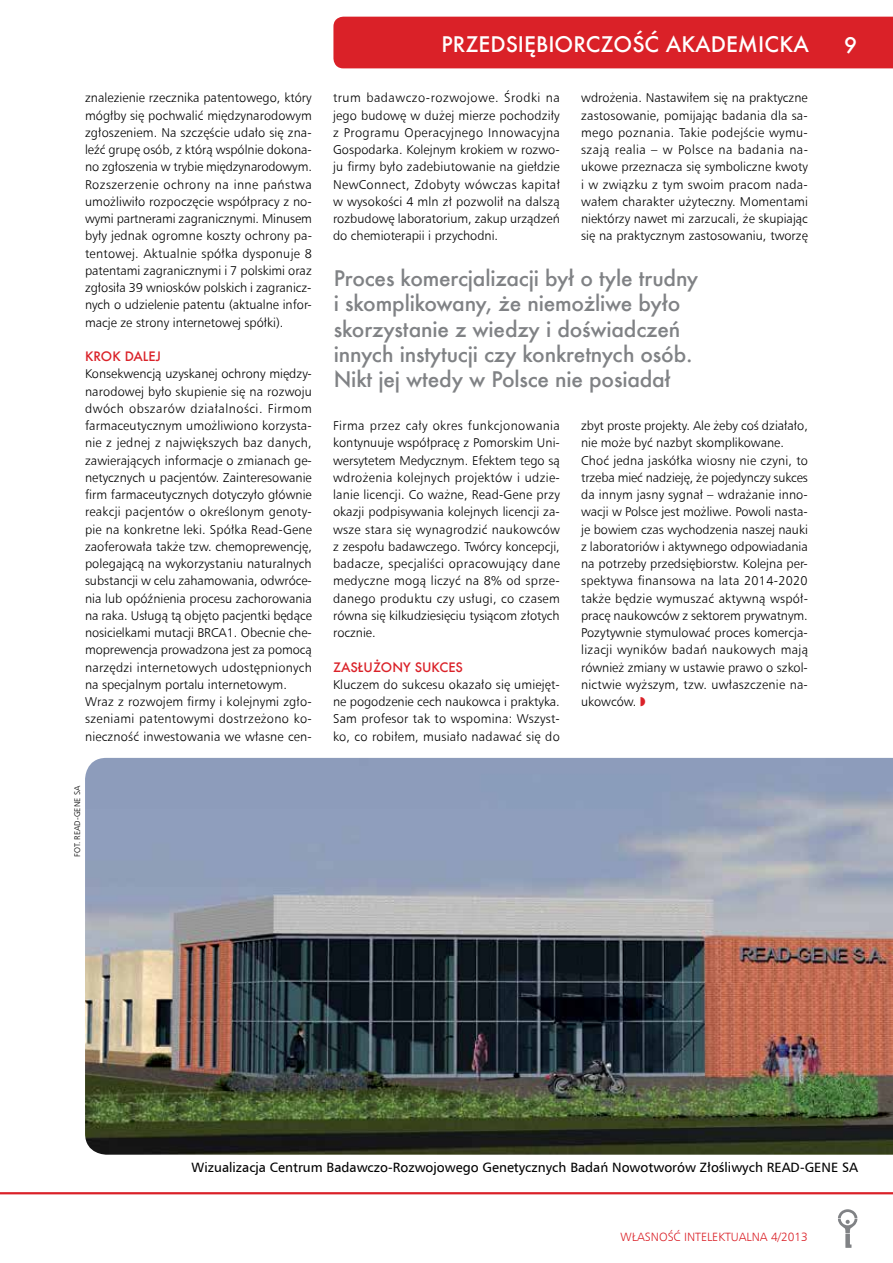
<style>
.page{position:relative;width:893px;height:1263px;background:#fff}
.page>*{position:absolute;margin:0;border:0;box-sizing:border-box;transform-origin:0 0}
.t1{font:500 21px/25.2px "Futura";letter-spacing:-.01em;color:#808285}
.t2{font:500 21px "Futura";color:#fff}
.t3{font:13.5px "Humnst 777 EU";color:#000}
.t4{font:12.75px/17.2px "Humnst 777 Lt EU";letter-spacing:.005em;color:#000;text-align:justify}
.t5{font:500 12.75px "Futura";color:#da2128}
.t6{font:12px "Humnst 777 Lt EU";color:#da2128}
.t7{font:8.25px "Humnst 777 Lt EU";color:#000}
</style>
<div class="page">
<div style="left:333px;top:17px;width:560px;height:51px;background:#da2128"></div>
<hr style="left:0;top:1192px;width:893px;height:2px;background:#da2128">
<svg style="left:838px;top:1209px;width:20px;height:39px"></svg>
<img style="left:85px;top:758px;width:808px;height:397px">
<p class="t4" style="left:85px;top:89px;width:228px">znalezienie rzecznika patentowego, który mógłby się pochwalić międzynarodowym zgłoszeniem. Na szczęście udało się zna&shy;leźć grupę osób, z którą wspólnie dokona&shy;no zgłoszenia w trybie międzynarodowym.<br>Rozszerzenie ochrony na inne państwa umożliwiło rozpoczęcie współpracy z no&shy;wymi partnerami zagranicznymi. Minusem były jednak ogromne koszty ochrony pa&shy;tentowej. Aktualnie spółka dysponuje 8 patentami zagranicznymi i 7 polskimi oraz zgłosiła 39 wniosków polskich i zagranicz&shy;nych o udzielenie patentu (aktualne infor&shy;macje ze strony internetowej spółki).</p>
<p class="t5" style="left:85px;top:348px;width:77px">Krok dalej</p>
<p class="t4" style="left:85px;top:365px;width:228px;text-align:left">Konsekwencją uzyskanej ochrony między&shy;narodowej było skupienie się na rozwoju dwóch obszarów działalności. Firmom farmaceutycznym umożliwiono korzysta&shy;nie z jednej z największych baz danych, zawierających informacje o zmianach ge&shy;netycznych u pacjentów. Zainteresowanie firm farmaceutycznych dotyczyło głównie reakcji pacjentów o określonym genoty&shy;pie na konkretne leki. Spółka Read-Gene zaoferowała także tzw. chemoprewencję, polegającą na wykorzystaniu naturalnych substancji w celu zahamowania, odwróce&shy;nia lub opóźnienia procesu zachorowania na raka. Usługą tą objęto pacjentki będące nosicielkami mutacji BRCA1. Obecnie che&shy;moprewencja prowadzona jest za pomocą narzędzi internetowych udostępnionych na specjalnym portalu internetowym.<br>Wraz z rozwojem firmy i kolejnymi zgło&shy;szeniami patentowymi dostrzeżono ko&shy;nieczność inwestowania we własne cen-</p>
<p class="t7" style="left:72px;top:857px;width:72px;rotate:-90deg">fot. READ-GENE SA</p>
<h1 class="t2" style="left:441px;top:30px;width:369px">Przedsiębiorczość akademicka</h1>
<p class="t4" style="left:333px;top:89px;width:228px">trum badawczo-rozwojowe. Środki na jego budowę w dużej mierze pochodziły z Programu Operacyjnego Innowacyjna Gospodarka. Kolejnym krokiem w rozwo&shy;ju firmy było zadebiutowanie na giełdzie NewConnect, Zdobyty wówczas kapitał w wysokości 4 mln zł pozwolił na dalszą rozbudowę laboratorium, zakup urządzeń do chemioterapii i przychodni.</p>
<p class="t4" style="left:581px;top:89px;width:228px">wdrożenia. Nastawiłem się na praktyczne zastosowanie, pomijając badania dla sa&shy;mego poznania. Takie podejście wymu&shy;szają realia – w Polsce na badania na&shy;ukowe przeznacza się symboliczne kwoty i w związku z tym swoim pracom nada&shy;wałem charakter użyteczny. Momentami niektórzy nawet mi zarzucali, że skupiając się na praktycznym zastosowaniu, tworzę</p>
<h1 class="t1" style="left:334px;top:266px;width:366px">Proces komercjalizacji był o tyle trudny i skomplikowany, że niemożliwe było skorzystanie z wiedzy i doświadczeń innych instytucji czy konkretnych osób.<br>Nikt jej wtedy w Polsce nie posiadał</h1>
<p class="t4" style="left:333px;top:417px;width:228px">Firma przez cały okres funkcjonowania kontynuuje współpracę z Pomorskim Uni&shy;wersytetem Medycznym. Efektem tego są wdrożenia kolejnych projektów i udzie&shy;lanie licencji. Co ważne, Read-Gene przy okazji podpisywania kolejnych licencji za&shy;wsze stara się wynagrodzić naukowców z zespołu badawczego. Twórcy koncepcji, badacze, specjaliści opracowujący dane medyczne mogą liczyć na 8% od sprze&shy;danego produktu czy usługi, co czasem równa się kilkudziesięciu tysiącom złotych rocznie.</p>
<p class="t5" style="left:333px;top:658px;width:129px">Zasłużony s ukces</p>
<p class="t4" style="left:333px;top:676px;width:228px">Kluczem do sukcesu okazało się umiejęt&shy;ne pogodzenie cech naukowca i praktyka.<br>Sam profesor tak to wspomina: Wszyst&shy;ko, co robiłem, musiało nadawać się do</p>
<p class="t4" style="left:581px;top:417px;width:228px;text-align:left">zbyt proste projekty. Ale żeby coś działało, nie może być nazbyt skomplikowane.<br>Choć jedna jaskółka wiosny nie czyni, to trzeba mieć nadzieję, że pojedynczy sukces da innym jasny sygnał – wdrażanie inno&shy;wacji w Polsce jest możliwe. Powoli nasta&shy;je bowiem czas wychodzenia naszej nauki z laboratoriów i aktywnego odpowiadania na potrzeby przedsiębiorstw. Kolejna per&shy;spektywa finansowa na lata 2014-2020 także będzie wymuszać aktywną współ&shy;pracę naukowców z sektorem prywatnym.<br>Pozytywnie stymulować proces komercja&shy;lizacji wyników badań naukowych mają również zmiany w ustawie prawo o szkol&shy;nictwie wyższym, tzw. uwłaszczenie na&shy;ukowców.</p>
<h1 class="t2" style="left:844px;top:31px;width:14px">9</h1>
<p class="t3" style="left:192px;top:1159px;width:668px">Wizualizacja Centrum Badawczo-Rozwojowego Genetycznych Badań Nowotworów Złośliwych READ-GENE SA</p>
<p class="t6" style="left:621px;top:1229px;width:189px">Własność intelektualna 4/2013</p>
</div>
